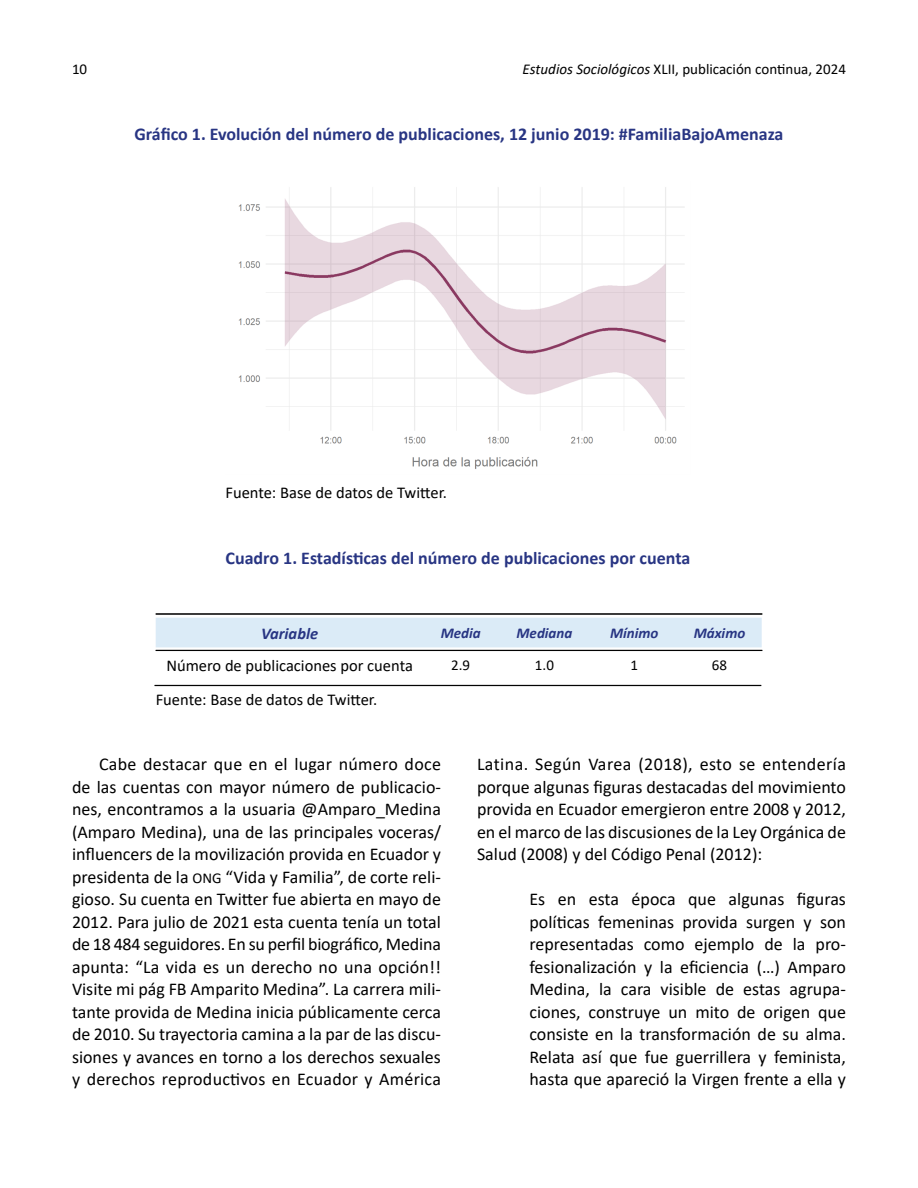
<style>
.page{position:relative;width:918px;height:1188px;background:#fff}
.page>*{position:absolute;margin:0;border:0;box-sizing:border-box;transform-origin:0 0}
.t1{font:18px/22.5px "Calibri";color:#000;text-align:justify}
.t2{font:700 18px "Calibri";color:#283583}
.t3{font:16.5px "Calibri";color:#000}
.t4{font:italic 700 16.5px "Calibri";color:#283583}
.t5{font:15px "Calibri";color:#000}
.t6{font:italic 700 15px "Calibri";color:#283583}
.s1{font-style:italic}
.s2{font-size:15px}
</style>
<div class="page">
<img style="left:238px;top:187px;width:446px;height:282px">
<div style="left:156px;top:618px;width:606px;height:29px;background:#dbebf7"></div>
<hr style="left:156px;top:614px;width:606px;height:1px;background:#000">
<hr style="left:156px;top:650px;width:606px;height:1px;background:#000">
<hr style="left:155px;top:685px;width:606px;height:1px;background:#000">
<p class="t5" style="left:72px;top:59px;width:17px">10</p>
<p class="t5" style="left:523px;top:59px;width:325px"><span class="s1">Estudios Sociológicos</span> XLII, publicación continua, 2024</p>
<p class="t2" style="left:134px;top:121px;width:651px">Gráfico 1. Evolución del número de publicaciones, 12 junio 2019: #FamiliaBajoAmenaza</p>
<p class="t3" style="left:225px;top:481px;width:223px">Fuente: Base de datos de Twitter.</p>
<p class="t2" style="left:226px;top:545px;width:466px">Cuadro 1. Estadísticas del número de publicaciones por cuenta</p>
<p class="t4" style="left:261px;top:622px;width:59px">Variable</p>
<p class="t6" style="left:441px;top:623px;width:42px">Media</p>
<p class="t6" style="left:517px;top:623px;width:57px">Mediana</p>
<p class="t6" style="left:610px;top:623px;width:50px">Mínimo</p>
<p class="t6" style="left:694px;top:623px;width:53px">Máximo</p>
<p class="t3" style="left:166px;top:654px;width:248px">Número de publicaciones por cuenta</p>
<p class="t5" style="left:451px;top:655px;width:20px">2.9</p>
<p class="t5" style="left:535px;top:655px;width:20px">1.0</p>
<p class="t5" style="left:630px;top:655px;width:9px">1</p>
<p class="t5" style="left:712px;top:655px;width:17px">68</p>
<p class="t3" style="left:156px;top:688px;width:223px">Fuente: Base de datos de Twitter.</p>
<p class="t1" style="left:72px;top:753px;width:371px;text-indent:27px">Cabe destacar que en el lugar número doce de las cuentas con mayor número de publicacio&shy;nes, encontramos a la usuaria @Amparo_Medina (Amparo Medina), una de las principales voceras/ influencers de la movilización provida en Ecuador y presidenta de la <span class="s2">ONG</span> “Vida y Familia”, de corte reli&shy;gioso. Su cuenta en Twitter fue abierta en mayo de 2012. Para julio de 2021 esta cuenta tenía un total de 18 484 seguidores. En su perfil biográfico, Medina apunta: “La vida es un derecho no una opción!!<br>Visite mi pág FB Amparito Medina”. La carrera mili&shy;tante provida de Medina inicia públicamente cerca de 2010. Su trayectoria camina a la par de las discu&shy;siones y avances en torno a los derechos sexuales y derechos reproductivos en Ecuador y América</p>
<p class="t1" style="left:477px;top:753px;width:371px">Latina. Según Varea (2018), esto se entendería porque algunas figuras destacadas del movimiento provida en Ecuador emergieron entre 2008 y 2012, en el marco de las discusiones de la Ley Orgánica de Salud (2008) y del Código Penal (2012):</p>
<p class="t1" style="left:530px;top:888px;width:318px">Es en esta época que algunas figuras políticas femeninas provida surgen y son representadas como ejemplo de la pro&shy;fesionalización y la eficiencia (…) Amparo Medina, la cara visible de estas agrupa&shy;ciones, construye un mito de origen que consiste en la transformación de su alma.<br>Relata así que fue guerrillera y feminista, hasta que apareció la Virgen frente a ella y</p>
</div>
